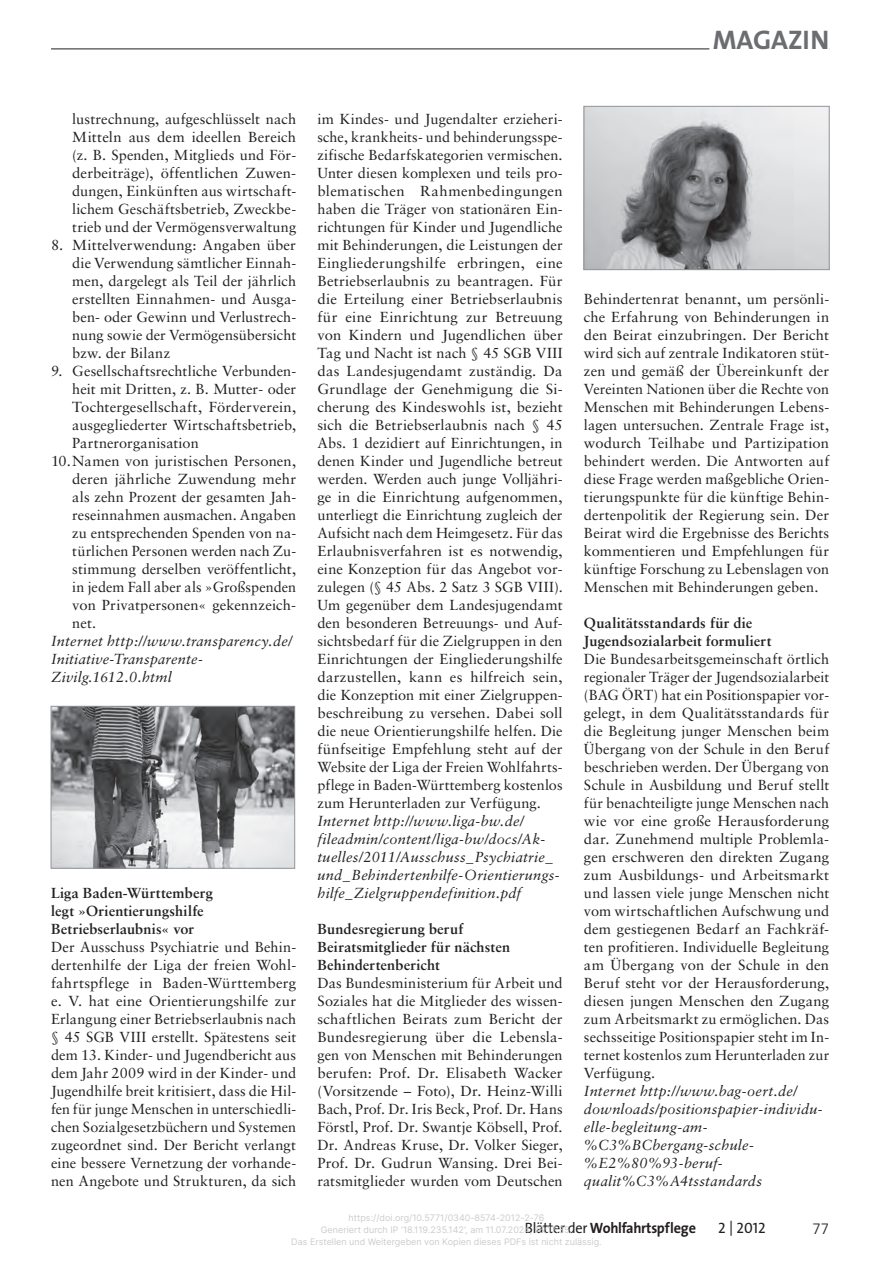
<style>
.page{position:relative;width:893px;height:1263px;background:#fff}
.page>*{position:absolute;margin:0;border:0;box-sizing:border-box;transform-origin:0 0}
.t1{font:27px "The Sans Bold Caps";color:#6c6d70}
.t2{font:700 15px "The Sans";letter-spacing:-.02em;color:#231f20;scale:.95 1}
.t3{font:15px "The Sans Nomos Zwei";color:#231f20}
.t4{font:300 15px "Frutiger LT";color:#231f20}
.t5{font:14.55px/18px "Sabon LT";letter-spacing:.005em;color:#231f20;text-align:justify}
.t6{font:italic 14.55px/18px "Sabon LT";letter-spacing:.015em;color:#231f20}
.t7{font:700 14.55px/18px "Sabon LT";letter-spacing:.01em;color:#231f20}
.t8{font:9px/12px "Inter";color:#ccc;text-align:center}
.s1{font-weight:400}
</style>
<div class="page">
<hr style="left:51px;top:49px;width:778px;height:1px;background:#231f20">
<hr style="left:709px;top:47px;width:120px;height:3px;background:#fff">
<img style="left:53px;top:708px;width:240px;height:159px">
<div style="left:51px;top:706px;width:244px;height:163px;border:1px solid #939598"></div>
<img style="left:586px;top:108px;width:242px;height:160px">
<div style="left:584px;top:106px;width:246px;height:164px;border:1px solid #939598"></div>
<h1 class="t1" style="left:713px;top:22px;width:118px">MAGAZIN</h1>
<p class="t5" style="left:72px;top:110px;width:225px">lustrechnung, aufgeschlüsselt nach Mitteln aus dem ideellen Bereich (z. B. Spenden, Mitglieds und För&shy;derbeiträge), öffentlichen Zuwen&shy;dungen, Einkünften aus wirtschaft&shy;lichem Geschäftsbetrieb, Zweckbe&shy;trieb und der Vermögensverwaltung</p>
<p class="t5" style="left:72px;top:236px;width:225px;text-indent:-21px">8. Mittelverwendung: Angaben über die Verwendung sämtlicher Einnah&shy;men, dargelegt als Teil der jährlich erstellten Einnahmen- und Ausga&shy;ben- oder Gewinn und Verlustrech&shy;nung sowie der Vermögensübersicht bzw. der Bilanz</p>
<p class="t5" style="left:51px;top:362px;width:247px">9. Gesellschaftsrechtliche Verbunden-</p>
<p class="t5" style="left:72px;top:380px;width:225px">heit mit Dritten, z. B. Mutter- oder</p>
<p class="t5" style="left:72px;top:398px;width:225px">Tochtergesellschaft, Förderverein,</p>
<p class="t5" style="left:72px;top:416px;width:225px">ausgegliederter Wirtschaftsbetrieb,</p>
<p class="t5" style="left:72px;top:434px;width:128px">Partnerorganisation</p>
<p class="t5" style="left:51px;top:452px;width:247px">10.Namen von juristischen Personen,</p>
<p class="t5" style="left:72px;top:470px;width:225px">deren jährliche Zuwendung mehr</p>
<p class="t5" style="left:72px;top:488px;width:225px">als zehn Prozent der gesamten Jah-</p>
<p class="t5" style="left:72px;top:506px;width:225px">reseinnahmen ausmachen. Angaben</p>
<p class="t5" style="left:72px;top:524px;width:225px">zu entsprechenden Spenden von na-</p>
<p class="t5" style="left:72px;top:542px;width:225px">türlichen Personen werden nach Zu-</p>
<p class="t5" style="left:72px;top:560px;width:225px">stimmung derselben veröffentlicht,</p>
<p class="t5" style="left:72px;top:578px;width:225px">in jedem Fall aber als »Großspenden</p>
<p class="t5" style="left:72px;top:596px;width:225px">von Privatpersonen« gekennzeich-</p>
<p class="t5" style="left:72px;top:614px;width:25px">net.</p>
<p class="t6" style="left:51px;top:632px;width:243px">Internet http://www.transparency.de/<br>Initiative-Transparente-<br>Zivilg.1612.0.html</p>
<p class="t5" style="left:317px;top:110px;width:247px">im Kindes- und Jugendalter erzieheri&shy;sche, krankheits- und behinderungsspe&shy;zifische Bedarfskategorien vermischen.<br>Unter diesen komplexen und teils pro&shy;blematischen Rahmenbedingungen haben die Träger von stationären Ein&shy;richtungen für Kinder und Jugendliche mit Behinderungen, die Leistungen der Eingliederungshilfe erbringen, eine Betriebserlaubnis zu beantragen. Für die Erteilung einer Betriebserlaubnis für eine Einrichtung zur Betreuung von Kindern und Jugendlichen über Tag und Nacht ist nach § 45 SGB VIII das Landesjugendamt zuständig. Da Grundlage der Genehmigung die Si&shy;cherung des Kindeswohls ist, bezieht sich die Betriebserlaubnis nach § 45<br>Abs. 1 dezidiert auf Einrichtungen, in denen Kinder und Jugendliche betreut werden. Werden auch junge Volljähri&shy;ge in die Einrichtung aufgenommen, unterliegt die Einrichtung zugleich der Aufsicht nach dem Heimgesetz. Für das Erlaubnisverfahren ist es notwendig, eine Konzeption für das Angebot vor&shy;zulegen (§ 45 Abs. 2 Satz 3 SGB VIII).<br>Um gegenüber dem Landesjugendamt den besonderen Betreuungs- und Auf&shy;sichtsbedarf für die Zielgruppen in den Einrichtungen der Eingliederungshilfe darzustellen, kann es hilfreich sein, die Konzeption mit einer Zielgruppen&shy;beschreibung zu versehen. Dabei soll die neue Orientierungshilfe helfen. Die fünfseitige Empfehlung steht auf der Website der Liga der Freien Wohlfahrts&shy;pflege in Baden-Württemberg kostenlos zum Herunterladen zur Verfügung.</p>
<p class="t6" style="left:317px;top:812px;width:243px">Internet http://www.liga-bw.de/ fileadmin/content/liga-bw/docs/Ak&shy;tuelles/2011/Ausschuss_Psychiatrie_ und_Behindertenhilfe-Orientierungs&shy;hilfe_Zielgruppendefinition.pdf</p>
<p class="t7" style="left:317px;top:920px;width:194px">Bundesregierung beruf<br>Beiratsmitglieder für nächsten<br>Behindertenbericht</p>
<p class="t5" style="left:317px;top:974px;width:247px">Das Bundesministerium für Arbeit und Soziales hat die Mitglieder des wissen&shy;schaftlichen Beirats zum Bericht der Bundesregierung über die Lebensla&shy;gen von Menschen mit Behinderungen berufen: Prof. Dr. Elisabeth Wacker (Vorsitzende – Foto), Dr. Heinz-Willi Bach, Prof. Dr. Iris Beck, Prof. Dr. Hans Förstl, Prof. Dr. Swantje Köbsell, Prof.<br>Dr. Andreas Kruse, Dr. Volker Sieger, Prof. Dr. Gudrun Wansing. Drei Bei&shy;ratsmitglieder wurden vom Deutschen</p>
<p class="t5" style="left:584px;top:290px;width:247px">Behindertenrat benannt, um persönli&shy;che Erfahrung von Behinderungen in den Beirat einzubringen. Der Bericht wird sich auf zentrale Indikatoren stüt&shy;zen und gemäß der Übereinkunft der Vereinten Nationen über die Rechte von Menschen mit Behinderungen Lebens&shy;lagen untersuchen. Zentrale Frage ist, wodurch Teilhabe und Partizipation behindert werden. Die Antworten auf diese Frage werden maßgebliche Orien&shy;tierungspunkte für die künftige Behin&shy;dertenpolitik der Regierung sein. Der Beirat wird die Ergebnisse des Berichts kommentieren und Empfehlungen für künftige Forschung zu Lebenslagen von Menschen mit Behinderungen geben.</p>
<p class="t7" style="left:584px;top:614px;width:189px">Qualitätsstandards für die<br>Jugendsozialarbeit formuliert</p>
<p class="t5" style="left:584px;top:650px;width:247px">Die Bundesarbeitsgemeinschaft örtlich regionaler Träger der Jugendsozialarbeit (BAG ÖRT) hat ein Positionspapier vor&shy;gelegt, in dem Qualitätsstandards für die Begleitung junger Menschen beim Übergang von der Schule in den Beruf beschrieben werden. Der Übergang von Schule in Ausbildung und Beruf stellt für benachteiligte junge Menschen nach wie vor eine große Herausforderung dar. Zunehmend multiple Problemla&shy;gen erschweren den direkten Zugang zum Ausbildungs- und Arbeitsmarkt und lassen viele junge Menschen nicht vom wirtschaftlichen Aufschwung und dem gestiegenen Bedarf an Fachkräf&shy;ten profitieren. Individuelle Begleitung am Übergang von der Schule in den Beruf steht vor der Herausforderung, diesen jungen Menschen den Zugang zum Arbeitsmarkt zu ermöglichen. Das sechsseitige Positionspapier steht im In&shy;ternet kostenlos zum Herunterladen zur Verfügung.</p>
<p class="t6" style="left:584px;top:1082px;width:240px">Internet http://www.bag-oert.de/ downloads/positionspapier-individu&shy;elle-begleitung-am-%C3%BCbergang-schule-%E2%80%93-beruf&shy;qualit%C3%A4tsstandards</p>
<p class="t8" style="left:291px;top:1212px;width:312px">https://doi.org/10.5771/0340-8574-2012-2-76<br>Generiert durch IP '18.119.235.142', am 11.07.2024, 16:17:35.<br>Das Erstellen und Weitergeben von Kopien dieses PDFs ist nicht zulässig.</p>
<p class="t7" style="left:51px;top:884px;width:163px">Liga Baden-Württemberg legt »Orientierungshilfe<br>Betriebserlaubnis« vor</p>
<p class="t5" style="left:51px;top:938px;width:247px">Der Ausschuss Psychiatrie und Behin&shy;dertenhilfe der Liga der freien Wohl&shy;fahrtspflege in Baden-Württemberg e. V. hat eine Orientierungshilfe zur Erlangung einer Betriebserlaubnis nach § 45 SGB VIII erstellt. Spätestens seit dem 13. Kinder- und Jugendbericht aus dem Jahr 2009 wird in der Kinder- und Jugendhilfe breit kritisiert, dass die Hil&shy;fen für junge Menschen in unterschiedli&shy;chen Sozialgesetzbüchern und Systemen zugeordnet sind. Der Bericht verlangt eine bessere Vernetzung der vorhande&shy;nen Angebote und Strukturen, da sich</p>
<p class="t2" style="left:525px;top:1218px;width:182px"><span class="s1">Blätter der</span> Wohlfahrtspflege</p>
<p class="t3" style="left:718px;top:1215px;width:49px">2 | 2012</p>
<p class="t4" style="left:813px;top:1220px;width:18px">77</p>
</div>
